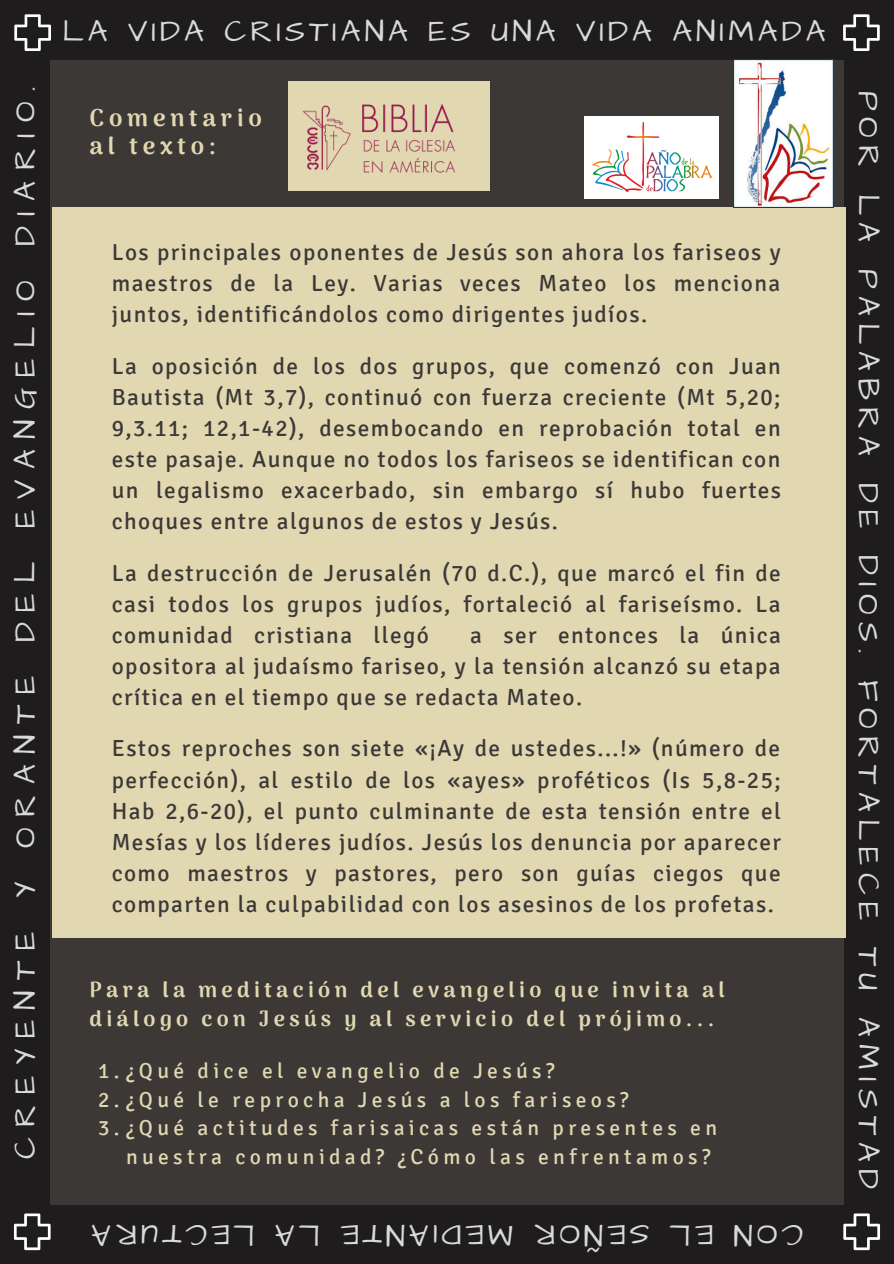
<style>
.page{position:relative;width:894px;height:1264px;background:#fff}
.page>*{position:absolute;margin:0;border:0;box-sizing:border-box;transform-origin:0 0}
.t1{font:30.9px "Architects Daughter";letter-spacing:.23em;color:#d9d9d9}
.t2{font:30.9px "Architects Daughter";letter-spacing:.345em;color:#d9d9d9}
.t3{font:30.9px "Architects Daughter";letter-spacing:.13em;color:#d9d9d9}
.t4{font:30.9px "Architects Daughter";letter-spacing:.125em;color:#d9d9d9}
.t5{font:900 24px/28px "Arima Madurai";letter-spacing:.2em;color:#e1d8b2}
.t6{font:23.25px/31.2px "Signika";letter-spacing:.06em;color:#3c3836;text-align:justify}
.t7{font:21.6px "Signika";letter-spacing:.2em;color:#e1d8b2}
.t8{font:900 21.6px/28.8px "Arima Madurai";letter-spacing:.2em;color:#e1d8b2}
</style>
<div class="page">
<div style="left:0;top:0;width:893px;height:1263px;background:#1e1c1c"></div>
<div style="left:50px;top:60px;width:792px;height:1144px;background:#3c3836"></div>
<svg style="left:843px;top:14px;width:36px;height:37px"></svg>
<svg style="left:843px;top:1213px;width:36px;height:37px"></svg>
<svg style="left:14px;top:1213px;width:37px;height:37px"></svg>
<svg style="left:14px;top:14px;width:37px;height:37px"></svg>
<div style="left:52px;top:207px;width:793px;height:730px;background:#e1d8b2"></div>
<img style="left:584px;top:117px;width:134px;height:82px">
<img style="left:733px;top:59px;width:100px;height:149px">
<div style="left:288px;top:81px;width:201px;height:109px;background:#e1d8b2"></div>
<img style="left:302px;top:103px;width:154px;height:70px">
<h1 class="t2" style="left:4px;top:1159px;width:1074px;rotate:-90deg">CREYENTE Y ORANTE DEL EVANGELIO DIARIO.</h1>
<h1 class="t3" style="left:62px;top:11px;width:764px">LA VIDA CRISTIANA ES UNA VIDA ANIMADA</h1>
<p class="t5" style="left:89px;top:103px;width:174px">Comentario al texto:</p>
<p class="t6" style="left:112px;top:237px;width:670px">Los principales oponentes de Jesús son ahora los fariseos y maestros de la Ley. Varias veces Mateo los menciona juntos, identificándolos como dirigentes judíos.</p>
<p class="t6" style="left:112px;top:350px;width:670px">La oposición de los dos grupos, que comenzó con Juan Bautista (Mt 3,7), continuó con fuerza creciente (Mt 5,20; 9,3.11; 12,1-42), desembocando en reprobación total en este pasaje. Aunque no todos los fariseos se identifican con un legalismo exacerbado, sin embargo sí hubo fuertes choques entre algunos de estos y Jesús.</p>
<p class="t6" style="left:112px;top:557px;width:670px">La destrucción de Jerusalén (70 d.C.), que marcó el fin de casi todos los grupos judíos, fortaleció al fariseísmo. La comunidad cristiana llegó</p>
<p class="t6" style="left:112px;top:619px;width:670px;text-indent:358px">a ser entonces la única opositora al judaísmo fariseo, y la tensión alcanzó su etapa crítica en el tiempo que se redacta Mateo.</p>
<p class="t6" style="left:112px;top:733px;width:670px">Estos reproches son siete «¡Ay de ustedes...!» (número de perfección), al estilo de los «ayes» proféticos (Is 5,8-25; Hab 2,6-20), el punto culminante de esta tensión entre el Mesías y los líderes judíos. Jesús los denuncia por aparecer como maestros y pastores, pero son guías ciegos que comparten la culpabilidad con los asesinos de los profetas.</p>
<p class="t8" style="left:89px;top:975px;width:636px">Para la meditación del evangelio que invita al diálogo con Jesús y al servicio del prójimo...</p>
<p class="t7" style="left:98px;top:1057px;width:457px">1.¿Qué dice el evangelio de Jesús?</p>
<p class="t7" style="left:98px;top:1086px;width:531px">2.¿Qué le reprocha Jesús a los fariseos?</p>
<p class="t7" style="left:98px;top:1114px;width:620px">3.¿Qué actitudes farisaicas están presentes en</p>
<p class="t7" style="left:126px;top:1143px;width:586px">nuestra comunidad? ¿Cómo las enfrentamos?</p>
<h1 class="t4" style="left:255px;top:1255px;width:165px;rotate:-180deg">LECTURA</h1>
<h1 class="t1" style="left:320px;top:1255px;width:47px;rotate:-180deg">LA</h1>
<h1 class="t1" style="left:513px;top:1255px;width:174px;rotate:-180deg">MED AI NTE</h1>
<h1 class="t1" style="left:649px;top:1255px;width:117px;rotate:-180deg">SEÑOR</h1>
<h1 class="t1" style="left:713px;top:1255px;width:45px;rotate:-180deg">EL</h1>
<h1 class="t1" style="left:802px;top:1255px;width:71px;rotate:-180deg">CON</h1>
<h1 class="t1" style="left:888px;top:91px;width:1099px;rotate:90deg">POR LA PALABRA DE DIOS. FORTALECE TU AMISTAD</h1>
</div>
